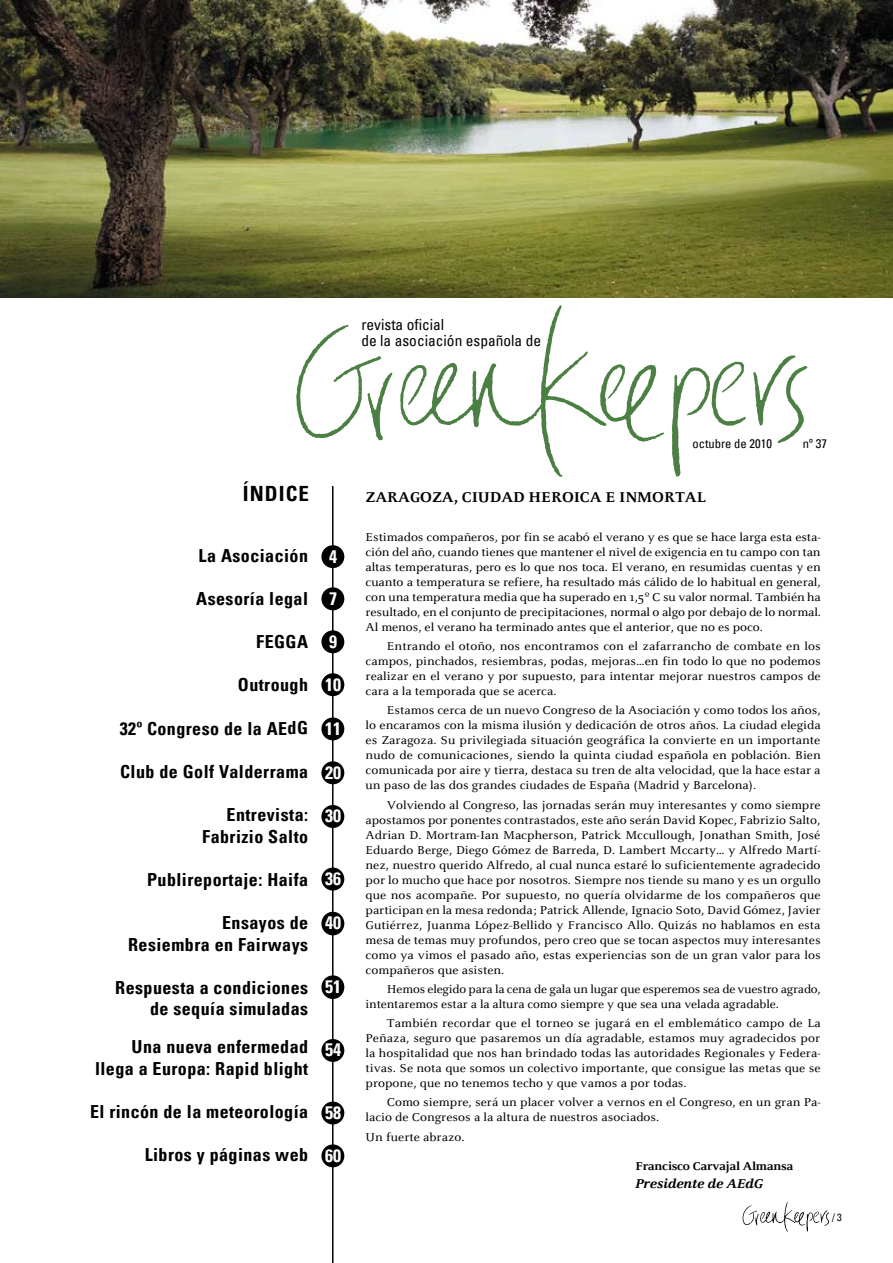
<style>
.page{position:relative;width:893px;height:1263px;background:#fff}
.page>*{position:absolute;margin:0;border:0;box-sizing:border-box;transform-origin:0 0}
.t1{font:700 condensed 21px "Univers LT Std";letter-spacing:.05em;color:#000}
.t2{font:700 condensed 18px/21.6px "Univers LT Std";letter-spacing:.025em;color:#000;text-align:right}
.t3{font:700 condensed 18px "Univers LT Std";color:#fff}
.t4{font:condensed 15.45px/16px "Univers LT Std";color:#000}
.t5{font:700 15px "Celeste ST";letter-spacing:-.005em;color:#000}
.t6{font:italic 700 13.5px "Celeste ST";letter-spacing:-.025em;color:#000}
.t7{font:condensed 12.6px "Univers LT Std";color:#000}
.t8{font:12px/15px "Celeste ST";color:#000;text-align:justify}
.t9{font:700 12px "Celeste ST";letter-spacing:-.025em;color:#000}
.t10{font:condensed 10.5px "Univers LT Std";color:#000}
</style>
<div class="page">
<img style="left:742px;top:1202px;width:86px;height:30px">
<img style="left:0;top:0;width:893px;height:297px">
<svg style="left:753px;top:355px;width:55px;height:88px"></svg>
<svg style="left:672px;top:361px;width:74px;height:116px"></svg>
<svg style="left:296px;top:325px;width:97px;height:115px"></svg>
<svg style="left:400px;top:305px;width:264px;height:172px"></svg>
<hr style="left:332px;top:486px;width:1px;height:777px;background:#000">
<div style="left:321px;top:545px;width:23px;height:23px;background:#000;border-radius:50%"></div>
<div style="left:321px;top:587px;width:23px;height:23px;background:#000;border-radius:50%"></div>
<div style="left:321px;top:630px;width:23px;height:23px;background:#000;border-radius:50%"></div>
<div style="left:321px;top:673px;width:23px;height:23px;background:#000;border-radius:50%"></div>
<div style="left:321px;top:717px;width:23px;height:23px;background:#000;border-radius:50%"></div>
<div style="left:321px;top:805px;width:23px;height:23px;background:#000;border-radius:50%"></div>
<div style="left:321px;top:761px;width:23px;height:23px;background:#000;border-radius:50%"></div>
<div style="left:321px;top:867px;width:23px;height:23px;background:#000;border-radius:50%"></div>
<div style="left:321px;top:912px;width:23px;height:23px;background:#000;border-radius:50%"></div>
<div style="left:321px;top:975px;width:23px;height:24px;background:#000;border-radius:50%"></div>
<div style="left:321px;top:1101px;width:23px;height:23px;background:#000;border-radius:50%"></div>
<div style="left:321px;top:1039px;width:23px;height:23px;background:#000;border-radius:50%"></div>
<div style="left:321px;top:1144px;width:23px;height:23px;background:#000;border-radius:50%"></div>
<p class="t4" style="left:361px;top:316px;width:181px">revista oficial<br>de la asociación española de</p>
<h1 class="t1" style="left:243px;top:481px;width:67px">ÍNDICE</h1>
<h2 class="t2" style="left:199px;top:544px;width:111px">La Asociación</h2>
<h2 class="t2" style="left:196px;top:588px;width:113px">Asesoría legal</h2>
<h2 class="t2" style="left:256px;top:631px;width:53px">FEGGA</h2>
<h2 class="t2" style="left:238px;top:674px;width:72px">Outrough</h2>
<h2 class="t2" style="left:120px;top:717px;width:190px">32º Congreso de la AEdG</h2>
<h2 class="t2" style="left:120px;top:760px;width:189px">Club de Golf Valderrama</h2>
<h2 class="t2" style="left:202px;top:804px;width:107px">Entrevista:<br>Fabrizio Salto</h2>
<h2 class="t2" style="left:147px;top:868px;width:163px">Publireportaje: Haifa</h2>
<h2 class="t2" style="left:128px;top:912px;width:181px">Ensayos de<br>Resiembra en Fairways</h2>
<h2 class="t2" style="left:115px;top:976px;width:194px">Respuesta a condiciones de sequía simuladas</h2>
<h2 class="t2" style="left:95px;top:1036px;width:215px">Una nueva enfermedad llega a Europa: Rapid blight</h2>
<h2 class="t2" style="left:90px;top:1101px;width:220px">El rincón de la meteorología</h2>
<h2 class="t2" style="left:145px;top:1144px;width:165px">Libros y páginas web</h2>
<h2 class="t3" style="left:329px;top:545px;width:9px">4</h2>
<h2 class="t3" style="left:329px;top:587px;width:9px">7</h2>
<h2 class="t3" style="left:329px;top:630px;width:9px">9</h2>
<h2 class="t3" style="left:325px;top:673px;width:17px">10</h2>
<h2 class="t3" style="left:325px;top:717px;width:17px">11</h2>
<h2 class="t3" style="left:325px;top:761px;width:17px">20</h2>
<h2 class="t3" style="left:325px;top:805px;width:17px">30</h2>
<h2 class="t3" style="left:325px;top:867px;width:17px">36</h2>
<h2 class="t3" style="left:325px;top:912px;width:17px">40</h2>
<h2 class="t3" style="left:325px;top:975px;width:17px">51</h2>
<h2 class="t3" style="left:325px;top:1039px;width:17px">54</h2>
<h2 class="t3" style="left:325px;top:1101px;width:17px">58</h2>
<h2 class="t3" style="left:325px;top:1144px;width:17px">60</h2>
<p class="t7" style="left:692px;top:436px;width:81px">octubre de 2010</p>
<p class="t7" style="left:803px;top:436px;width:25px">nº 37</p>
<p class="t5" style="left:366px;top:489px;width:342px">ZARAGOZA, CIUDAD HEROICA E INMORTAL</p>
<p class="t8" style="left:366px;top:530px;width:457px">Estimados compañeros, por fin se acabó el verano y es que se hace larga esta esta&shy;ción del año, cuando tienes que mantener el nivel de exigencia en tu campo con tan altas temperaturas, pero es lo que nos toca. El verano, en resumidas cuentas y en cuanto a temperatura se refiere, ha resultado más cálido de lo habitual en general, con una temperatura media que ha superado en 1,5º C su valor normal. También ha resultado, en el conjunto de precipitaciones, normal o algo por debajo de lo normal.<br>Al menos, el verano ha terminado antes que el anterior, que no es poco.</p>
<p class="t8" style="left:366px;top:639px;width:457px;text-indent:21px">Entrando el otoño, nos encontramos con el zafarrancho de combate en los campos, pinchados, resiembras, podas, mejoras…en fin todo lo que no podemos realizar en el verano y por supuesto, para intentar mejorar nuestros campos de cara a la temporada que se acerca.</p>
<p class="t8" style="left:366px;top:703px;width:457px;text-indent:21px">Estamos cerca de un nuevo Congreso de la Asociación y como todos los años, lo encaramos con la misma ilusión y dedicación de otros años. La ciudad elegida es Zaragoza. Su privilegiada situación geográfica la convierte en un importante nudo de comunicaciones, siendo la quinta ciudad española en población. Bien comunicada por aire y tierra, destaca su tren de alta velocidad, que la hace estar a un paso de las dos grandes ciudades de España (Madrid y Barcelona).</p>
<p class="t8" style="left:366px;top:797px;width:457px;text-indent:21px">Volviendo al Congreso, las jornadas serán muy interesantes y como siempre apostamos por ponentes contrastados, este año serán David Kopec, Fabrizio Salto, Adrian D. Mortram-Ian Macpherson, Patrick Mccullough, Jonathan Smith, José Eduardo Berge, Diego Gómez de Barreda, D. Lambert Mccarty… y Alfredo Martí&shy;nez, nuestro querido Alfredo, al cual nunca estaré lo suficientemente agradecido por lo mucho que hace por nosotros. Siempre nos tiende su mano y es un orgullo que nos acompañe. Por supuesto, no quería olvidarme de los compañeros que participan en la mesa redonda; Patrick Allende, Ignacio Soto, David Gómez, Javier Gutiérrez, Juanma López-Bellido y Francisco Allo. Quizás no hablamos en esta mesa de temas muy profundos, pero creo que se tocan aspectos muy interesantes como ya vimos el pasado año, estas experiencias son de un gran valor para los compañeros que asisten.</p>
<p class="t8" style="left:366px;top:982px;width:457px;text-indent:21px">Hemos elegido para la cena de gala un lugar que esperemos sea de vuestro agrado, intentaremos estar a la altura como siempre y que sea una velada agradable.</p>
<p class="t8" style="left:366px;top:1016px;width:457px;text-indent:21px">También recordar que el torneo se jugará en el emblemático campo de La Peñaza, seguro que pasaremos un día agradable, estamos muy agradecidos por la hospitalidad que nos han brindado todas las autoridades Regionales y Federa&shy;tivas. Se nota que somos un colectivo importante, que consigue las metas que se propone, que no tenemos techo y que vamos a por todas.</p>
<p class="t8" style="left:366px;top:1095px;width:457px;text-indent:21px">Como siempre, será un placer volver a vernos en el Congreso, en un gran Pa&shy;lacio de Congresos a la altura de nuestros asociados.</p>
<p class="t8" style="left:366px;top:1129px;width:101px">Un fuerte abrazo.</p>
<p class="t9" style="left:636px;top:1160px;width:159px">Francisco Carvajal Almansa</p>
<p class="t6" style="left:636px;top:1176px;width:129px">Presidente de AEdG</p>
<p class="t10" style="left:832px;top:1210px;width:11px">/ 3</p>
</div>
